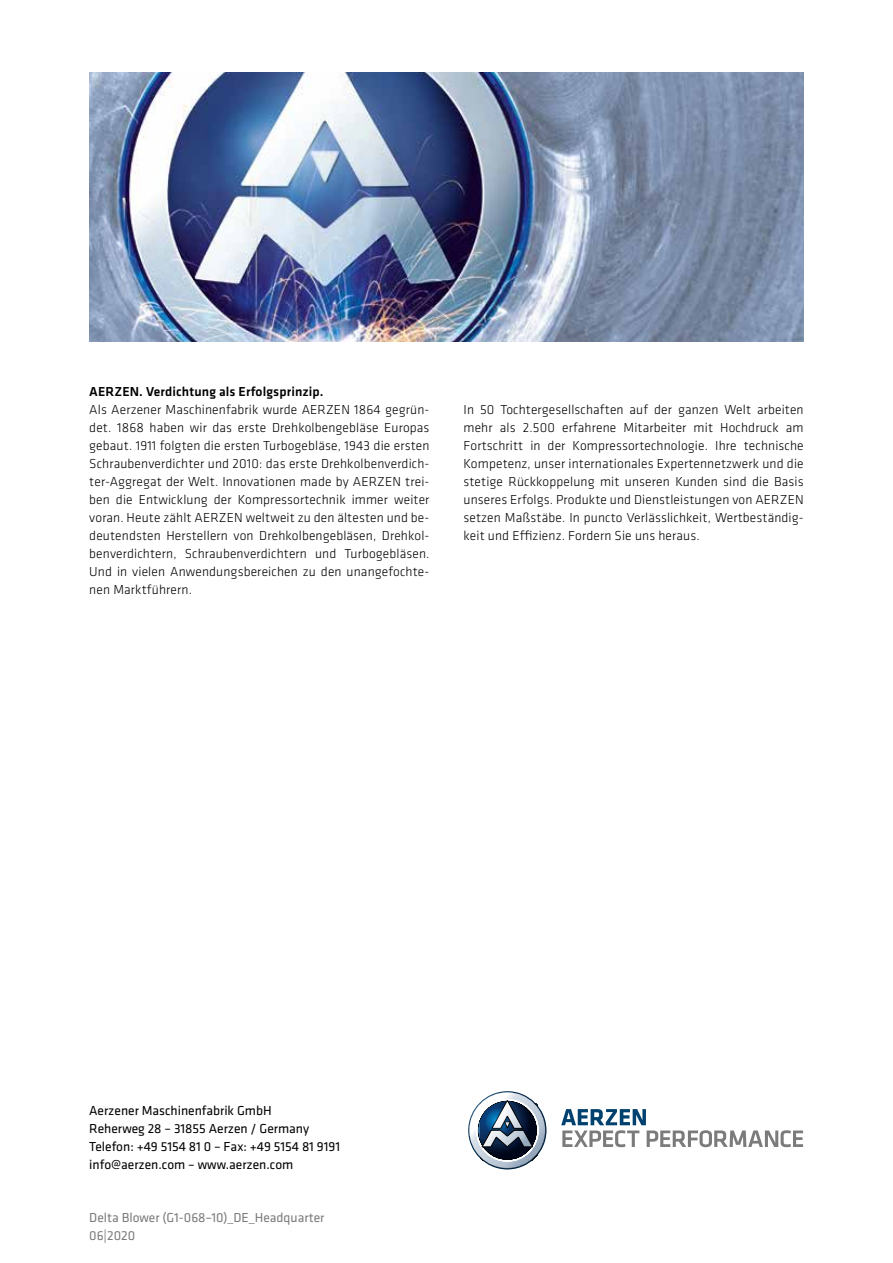
<style>
.page{position:relative;width:893px;height:1263px;background:#fff}
.page>*{position:absolute;margin:0;border:0;box-sizing:border-box;transform-origin:0 0}
.t1{font:300 13.5px/18px "Klavika";letter-spacing:.01em;color:#000;text-align:justify}
.t2{font:13.5px/18px "Klavika";color:#000}
.t3{font:13.5px/18px "Klavika";color:#7c7b7b}
.t4{font:500 13.5px "Klavika";letter-spacing:.01em;color:#000}
</style>
<div class="page">
<img style="left:89px;top:72px;width:715px;height:270px">
<svg style="left:468px;top:1091px;width:78px;height:78px"></svg>
<svg style="left:485px;top:1108px;width:27px;height:27px"></svg>
<svg style="left:561px;top:1109px;width:242px;height:38px"></svg>
<p class="t4" style="left:89px;top:382px;width:236px">AERZEN. Verdichtung als Erfolgsprinzip.</p>
<p class="t1" style="left:89px;top:400px;width:342px">Als Aerzener Maschinenfabrik wurde AERZEN 1864 gegrün&shy;det. 1868 haben wir das erste Drehkolbengebläse Europas gebaut. 1911 folgten die ersten Turbogebläse, 1943 die ersten Schraubenverdichter und 2010: das erste Drehkolbenverdich&shy;ter-Aggregat der Welt. Innovationen made by AERZEN trei&shy;ben die Entwicklung der Kompressortechnik immer weiter voran. Heute zählt AERZEN weltweit zu den ältesten und be&shy;deutendsten Herstellern von Drehkolbengebläsen, Drehkol&shy;benverdichtern, Schraubenverdichtern und Turbogebläsen.<br>Und in vielen Anwendungsbereichen zu den unangefochte&shy;nen Marktführern.</p>
<p class="t1" style="left:463px;top:400px;width:342px">In 50 Tochtergesellschaften auf der ganzen Welt arbeiten mehr als 2.500 erfahrene Mitarbeiter mit Hochdruck am Fortschritt in der Kompressortechnologie. Ihre technische Kompetenz, unser internationales Expertennetzwerk und die stetige Rückkoppelung mit unseren Kunden sind die Basis unseres Erfolgs. Produkte und Dienstleistungen von AERZEN setzen Maßstäbe. In puncto Verlässlichkeit, Wertbeständig&shy;keit und Effizienz. Fordern Sie uns heraus.</p>
<p class="t2" style="left:89px;top:1101px;width:252px">Aerzener Maschinenfabrik GmbH<br>Reherweg 28 – 31855 Aerzen / Germany Telefon: +49 5154 81 0 – Fax: +49 5154 81 9191 info@aerzen.com – www.aerzen.com</p>
<p class="t3" style="left:89px;top:1208px;width:237px">Delta Blower (G1-068–10)_DE_Headquarter<br>06|2020</p>
</div>
